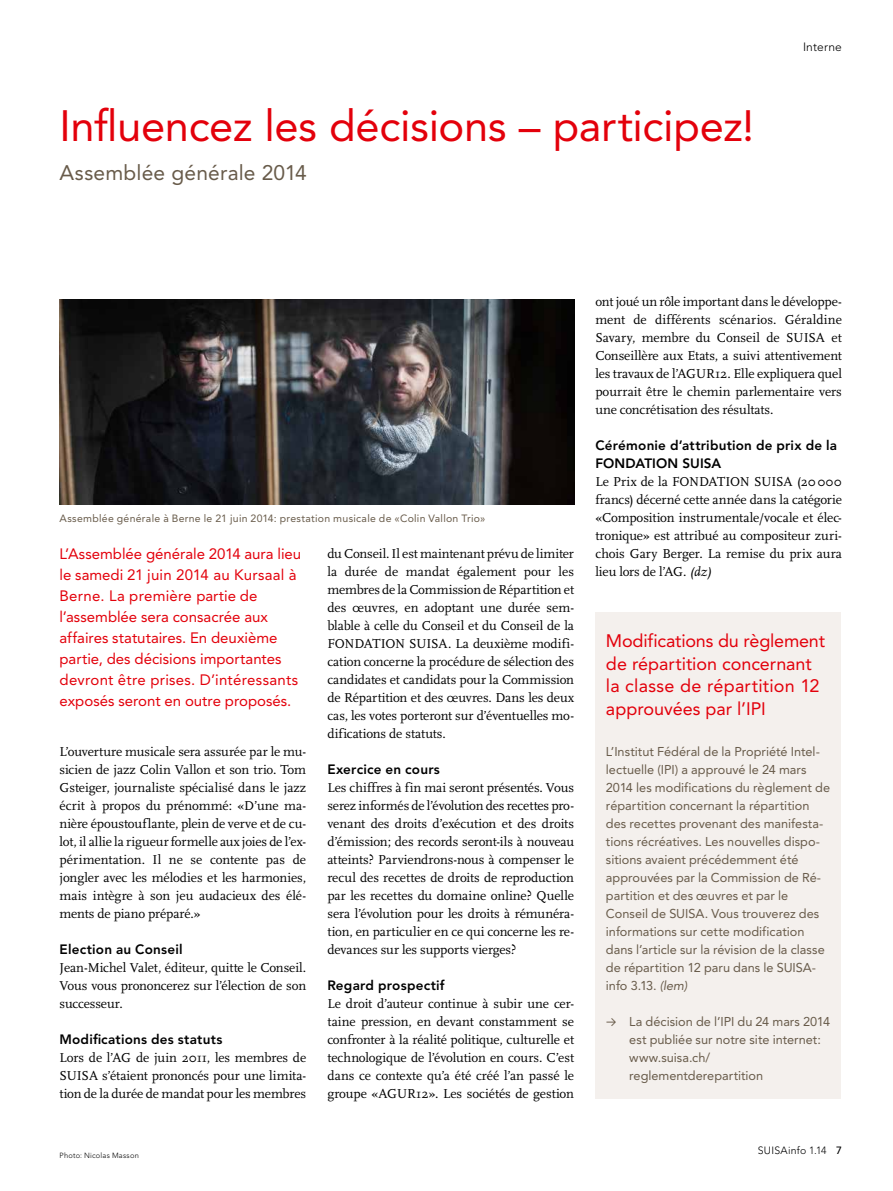
<style>
.page{position:relative;width:893px;height:1191px;background:#fff}
.page>*{position:absolute;margin:0;border:0;box-sizing:border-box;transform-origin:0 0}
.t1{font:43.5px "Avenir";letter-spacing:-.005em;color:#e3000b}
.t2{font:21px "Avenir";letter-spacing:.01em;color:#685b4a}
.t3{font:18px/22.5px "Avenir";color:#e3000b}
.t4{font:15px/21px "Avenir";color:#e3000b}
.t5{font:13.5px/18px "Scala";letter-spacing:-.01em;color:#000;text-align:justify}
.t6{font:800 13.5px/18px "Avenir";letter-spacing:.015em;color:#000}
.t7{font:12.75px/18px "Avenir";color:#685b4a}
.t8{font:300 12px "Avenir";letter-spacing:.015em;color:#000}
.t9{font:10.5px "Avenir";letter-spacing:.025em;color:#685b4a}
.t10{font:300 10.5px "Avenir";letter-spacing:.02em;color:#000}
.t11{font:300 7.5px "Avenir";letter-spacing:.03em;color:#000}
.s1{font-style:italic}
.s2{font-family:"Akkurat Office"}
.s3{font-weight:500}
</style>
<div class="page">
<div style="left:595px;top:612px;width:245px;height:486px;background:#f4f0ed"></div>
<img style="left:60px;top:299px;width:514px;height:205px">
<h1 class="t1" style="left:60px;top:101px;width:696px">Influencez les décisions – participez!</h1>
<h2 class="t2" style="left:60px;top:161px;width:249px">Assemblée générale 2014</h2>
<p class="t8" style="left:803px;top:39px;width:40px">Interne</p>
<p class="t9" style="left:60px;top:512px;width:427px">Assemblée générale à Berne le 21 juin 2014: prestation musicale de «Colin Vallon Trio»</p>
<p class="t4" style="left:60px;top:543px;width:243px">L’Assemblée générale 2014 aura lieu le samedi 21 juin 2014 au Kursaal à Berne. La première partie de l’assemblée sera consacrée aux affaires statutaires. En deuxième partie, des décisions importantes devront être prises. D’intéressants exposés seront en outre proposés.</p>
<p class="t5" style="left:60px;top:743px;width:248px">L’ouverture musicale sera assurée par le mu&shy;sicien de jazz Colin Vallon et son trio. Tom Gsteiger, journaliste spécialisé dans le jazz écrit à propos du prénommé: «D’une ma&shy;nière époustouflante, plein de verve et de cu&shy;lot, il allie la rigueur formelle aux joies de l’ex&shy;périmentation. Il ne se contente pas de jongler avec les mélodies et les harmonies, mais intègre à son jeu audacieux des élé&shy;ments de piano préparé.»</p>
<p class="t6" style="left:60px;top:940px;width:125px">Election au Conseil</p>
<p class="t5" style="left:60px;top:959px;width:248px">Jean-Michel Valet, éditeur, quitte le Conseil.<br>Vous vous prononcerez sur l’élection de son successeur.</p>
<p class="t6" style="left:60px;top:1030px;width:164px">Modifications des statuts</p>
<p class="t5" style="left:60px;top:1049px;width:248px">Lors de l’AG de juin 2011, les membres de SUISA s’étaient prononcés pour une limita&shy;tion de la durée de mandat pour les membres</p>
<p class="t11" style="left:60px;top:1150px;width:81px">Photo: Nicolas Masson</p>
<p class="t5" style="left:327px;top:545px;width:248px">du Conseil. Il est maintenant prévu de limiter la durée de mandat également pour les membres de la Commission de Répartition et des œuvres, en adoptant une durée sem&shy;blable à celle du Conseil et du Conseil de la FONDATION SUISA. La deuxième modifi&shy;cation concerne la procédure de sélection des candidates et candidats pour la Commission de Répartition et des œuvres. Dans les deux cas, les votes porteront sur d’éventuelles mo&shy;difications de statuts.</p>
<p class="t6" style="left:327px;top:760px;width:114px">Exercice en cours</p>
<p class="t5" style="left:327px;top:779px;width:248px">Les chiffres à fin mai seront présentés. Vous serez informés de l’évolution des recettes pro&shy;venant des droits d’exécution et des droits d’émission; des records seront-ils à nouveau atteints? Parviendrons-nous à compenser le recul des recettes de droits de reproduction par les recettes du domaine online? Quelle sera l’évolution pour les droits à rémunéra&shy;tion, en particulier en ce qui concerne les re&shy;devances sur les supports vierges?</p>
<p class="t6" style="left:327px;top:976px;width:119px">Regard prospectif</p>
<p class="t5" style="left:327px;top:995px;width:248px">Le droit d’auteur continue à subir une cer&shy;taine pression, en devant constamment se confronter à la réalité politique, culturelle et technologique de l’évolution en cours. C’est dans ce contexte qu’a été créé l’an passé le groupe «AGUR12». Les sociétés de gestion</p>
<p class="t5" style="left:595px;top:293px;width:248px">ont joué un rôle important dans le développe&shy;ment de différents scénarios. Géraldine Savary, membre du Conseil de SUISA et Conseillère aux Etats, a suivi attentivement les travaux de l’AGUR12. Elle expliquera quel pourrait être le chemin parlementaire vers une concrétisation des résultats.</p>
<p class="t6" style="left:595px;top:436px;width:243px">Cérémonie d’attribution de prix de la<br>FONDATION SUISA</p>
<p class="t5" style="left:595px;top:473px;width:248px">Le Prix de la FONDATION SUISA (20000 francs) décerné cette année dans la catégorie «Composition instrumentale/vocale et élec&shy;tronique» est attribué au compositeur zuri&shy;chois Gary Berger. La remise du prix aura lieu lors de l’AG. <span class="s1">(dz)</span></p>
<h3 class="t3" style="left:606px;top:630px;width:221px">Modifications du règlement de répartition concernant la classe de répartition 12 approuvées par l’IPI</h3>
<p class="t7" style="left:606px;top:743px;width:226px">L’Institut Fédéral de la Propriété Intel&shy;lectuelle (IPI) a approuvé le 24 mars 2014 les modifications du règlement de répartition concernant la répartition des recettes provenant des manifesta&shy;tions récréatives. Les nouvelles dispo&shy;sitions avaient précédemment été approuvées par la Commission de Ré&shy;partition et des œuvres et par le Conseil de SUISA. Vous trouverez des informations sur cette modification dans l’article sur la révision de la classe de répartition 12 paru dans le SUISA&shy;info 3.13. <span class="s1">(lem)</span></p>
<p class="t7" style="left:629px;top:1013px;width:203px;text-indent:-23px"><span class="s2">→</span> La décision de l’IPI du 24 mars 2014 est publiée sur notre site internet: www.suisa.ch/ reglementderepartition</p>
<p class="t10" style="left:758px;top:1144px;width:86px">SUISAinfo 1.14 <span class="s3">7</span></p>
</div>
